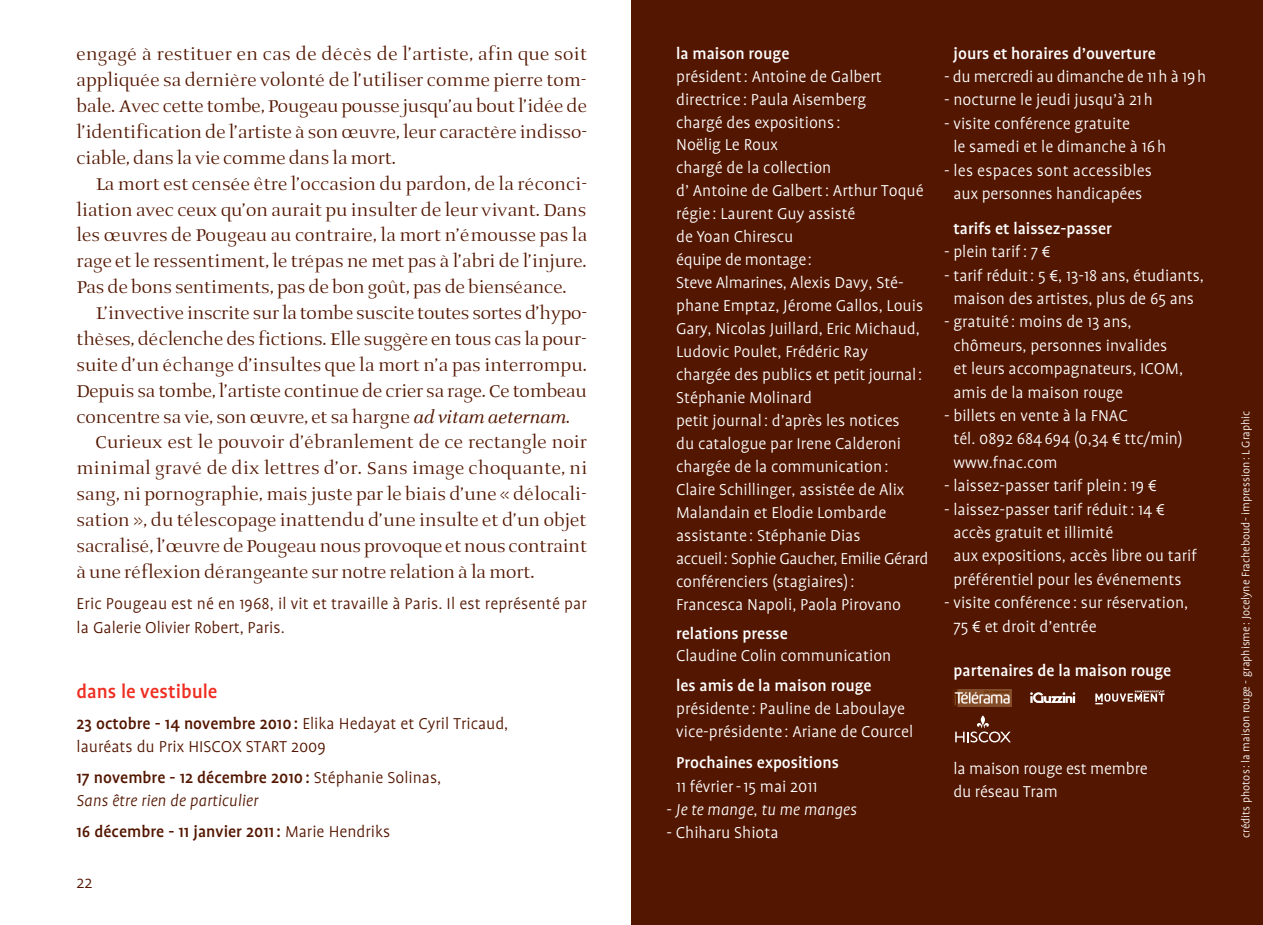
<style>
.page{position:relative;width:1263px;height:925px;background:#fff}
.page>*{position:absolute;margin:0;border:0;box-sizing:border-box;transform-origin:0 0}
.t1{font:22.5px/25.9px "AI Prospera II";letter-spacing:.005em;color:#531600;text-align:justify}
.t2{font:500 21.38px "Profile";color:#ee2e22}
.t3{font:300 18px/22.9px "Profile";color:#fff}
.t4{font:300 18px/23.4px "Profile";color:#531600}
.t5{font:500 18px "Profile";color:#fff}
.t6{font:500 18px/23.4px "Profile";color:#531600}
.t7{font:italic 300 18px "Profile";color:#fff}
.t8{font:300 12.38px "Profile";color:#fff}
.s1{font-family:"Celeste";font-style:italic;font-size:20.25px}
.s2{font-weight:500}
.s3{font-weight:300}
.s4{font-weight:300;font-style:italic}
.s5{font-style:normal}
</style>
<div class="page">
<div style="left:631px;top:0;width:632px;height:925px;background:#531600"></div>
<svg style="left:1030px;top:692px;width:45px;height:11px"></svg>
<img style="left:954px;top:689px;width:57px;height:17px">
<svg style="left:1095px;top:690px;width:69px;height:14px"></svg>
<svg style="left:955px;top:715px;width:56px;height:27px"></svg>
<p class="t1" style="left:77px;top:42px;width:512px">engagé à restituer en cas de décès de l’artiste, afin que soit appliquée sa dernière volonté de l’utiliser comme pierre tom&shy;bale. Avec cette tombe, Pougeau pousse jusqu’au bout l’idée de l’identification de l’artiste à son œuvre, leur caractère indisso&shy;ciable, dans la vie comme dans la mort.</p>
<p class="t1" style="left:96px;top:172px;width:493px">La mort est censée être l’occasion du pardon, de la réconci-</p>
<p class="t1" style="left:77px;top:198px;width:511px">liation avec ceux qu’on aurait pu insulter de leur vivant. Dans</p>
<p class="t1" style="left:77px;top:223px;width:512px">les œuvres de Pougeau au contraire, la mort n’émousse pas la</p>
<p class="t1" style="left:77px;top:249px;width:512px">rage et le ressentiment, le trépas ne met pas à l’abri de l’injure.</p>
<p class="t1" style="left:77px;top:275px;width:492px">Pas de bons sentiments, pas de bon goût, pas de bienséance.</p>
<p class="t1" style="left:96px;top:301px;width:493px">L’invective inscrite sur la tombe suscite toutes sortes d’hypo-</p>
<p class="t1" style="left:77px;top:327px;width:512px">thèses, déclenche des fictions. Elle suggère en tous cas la pour-</p>
<p class="t1" style="left:77px;top:353px;width:512px">suite d’un échange d’insultes que la mort n’a pas interrompu.</p>
<p class="t1" style="left:77px;top:379px;width:512px">Depuis sa tombe, l’artiste continue de crier sa rage. Ce tombeau</p>
<p class="t1" style="left:77px;top:405px;width:495px">concentre sa vie, son œuvre, et sa hargne <span class="s1">ad vitam aeternam</span>.</p>
<p class="t1" style="left:96px;top:430px;width:493px">Curieux est le pouvoir d’ébranlement de ce rectangle noir</p>
<p class="t1" style="left:77px;top:456px;width:512px">minimal gravé de dix lettres d’or. Sans image choquante, ni</p>
<p class="t1" style="left:77px;top:482px;width:512px">sang, ni pornographie, mais juste par le biais d’une « délocali-</p>
<p class="t1" style="left:77px;top:508px;width:511px">sation », du télescopage inattendu d’une insulte et d’un objet</p>
<p class="t1" style="left:77px;top:534px;width:512px">sacralisé, l’œuvre de Pougeau nous provoque et nous contraint</p>
<p class="t1" style="left:77px;top:560px;width:460px">à une réflexion dérangeante sur notre relation à la mort.</p>
<p class="t4" style="left:77px;top:592px;width:512px">Eric Pougeau est né en 1968, il vit et travaille à Paris. Il est représenté par la Galerie Olivier Robert, Paris.</p>
<p class="t2" style="left:77px;top:680px;width:143px">dans le vestibule</p>
<p class="t4" style="left:77px;top:712px;width:433px"><span class="s2">23 octobre - 14 novembre 2010:</span> Elika Hedayat et Cyril Tricaud, lauréats du Prix hi scox start 2009</p>
<p class="t6" style="left:77px;top:766px;width:366px">17 novembre - 12 décembre 2010: <span class="s3">Stéphanie Solinas,<br></span><span class="s4">Sans être rien de particulier</span></p>
<p class="t6" style="left:77px;top:820px;width:315px">16 décembre - 11 janvier 2011: <span class="s3">Marie Hendriks</span></p>
<p class="t4" style="left:77px;top:871px;width:17px">22</p>
<p class="t5" style="left:676px;top:44px;width:115px">la maison rouge</p>
<p class="t3" style="left:676px;top:65px;width:254px">président: Antoine de Galbert directrice : Paula Aisemberg<br>chargé des expositions:<br>Noëlig Le Roux<br>chargé de la collection<br>d’ Antoine de Galbert: Arthur Toqué régie : Laurent Guy assisté<br>de Yoan Chirescu<br>équipe de montage:<br>Steve Almarines, Alexis Davy, Sté&shy;phane Emptaz, Jérome Gallos, Louis<br>Gary, Nicolas Juillard, Eric Michaud,<br>Ludovic Poulet, Frédéric Ray<br>chargée des publics et petit journal:<br>Stéphanie Molinard<br>petit journal : d’après les notices<br>du catalogue par Irene Calderoni chargée de la communication:<br>Claire Schillinger, assistée de Alix<br>Malandain et Elodie Lombarde assistante : Stéphanie Dias<br>accueil: Sophie Gaucher, Emilie Gérard conférenciers (stagiaires) :<br>Francesca Napoli, Paola Pirovano</p>
<p class="t5" style="left:676px;top:624px;width:113px">relations presse</p>
<p class="t3" style="left:676px;top:644px;width:217px">Claudine Colin communication</p>
<p class="t5" style="left:676px;top:676px;width:197px">les amis de la maison rouge</p>
<p class="t3" style="left:676px;top:697px;width:239px">présidente : Pauline de Laboulaye vice-présidente : Ariane de Courcel</p>
<p class="t5" style="left:676px;top:753px;width:164px">Prochaines expositions</p>
<p class="t3" style="left:676px;top:775px;width:143px">11 février-15 mai 2011</p>
<p class="t7" style="left:666px;top:800px;width:192px"><span class="s5">-</span> Je te mange<span class="s5">,</span> tu me manges</p>
<p class="t3" style="left:666px;top:821px;width:113px">- Chiharu Shiota</p>
<p class="t5" style="left:953px;top:44px;width:204px">jours et horaires d’ouverture</p>
<p class="t3" style="left:944px;top:65px;width:264px">- du mercredi au dimanche de 11h à 19h</p>
<p class="t3" style="left:944px;top:89px;width:211px">- nocturne le jeudi jusqu’à 21h</p>
<p class="t3" style="left:953px;top:112px;width:214px;text-indent:-9px">- visite conférence gratuite<br>le samedi et le dimanche à 16h</p>
<p class="t3" style="left:944px;top:159px;width:209px;text-align:center">- les espaces sont accessibles aux personnes handicapées</p>
<p class="t5" style="left:953px;top:219px;width:160px">tarifs et laissez-passer</p>
<p class="t3" style="left:944px;top:240px;width:108px">- plein tarif: 7 €</p>
<p class="t3" style="left:944px;top:263px;width:261px;text-align:center">- tarif réduit: 5 €, 13-18 ans, étudiants, maison des artistes, plus de 65 ans</p>
<p class="t3" style="left:953px;top:310px;width:231px;text-indent:-9px">- gratuité : moins de 13 ans, chômeurs, personnes invalides et leurs accompagnateurs, ICOM, amis de la maison rouge</p>
<p class="t3" style="left:953px;top:404px;width:231px;text-indent:-9px">- billets en vente à la FNAC<br>tél. 0892 684694 (0,34 € ttc/min) www.fnac.com</p>
<p class="t3" style="left:944px;top:474px;width:214px">- laissez-passer tarif plein: 19 €</p>
<p class="t3" style="left:953px;top:497px;width:245px;text-indent:-9px">- laissez-passer tarif réduit: 14 € accès gratuit et illimité<br>aux expositions, accès libre ou tarif préférentiel pour les événements</p>
<p class="t3" style="left:953px;top:591px;width:236px;text-indent:-9px">- visite conférence : sur réservation,<br>75 € et droit d’entrée</p>
<p class="t5" style="left:953px;top:661px;width:219px">partenaires de la maison rouge</p>
<p class="t3" style="left:953px;top:757px;width:196px">la maison rouge est membre du réseau Tram</p>
<p class="t8" style="left:1239px;top:838px;width:429px;rotate:-90deg">crédits photos: la maison rouge - graphisme : Jocelyne Fracheboud- impression: L Graphic</p>
</div>
